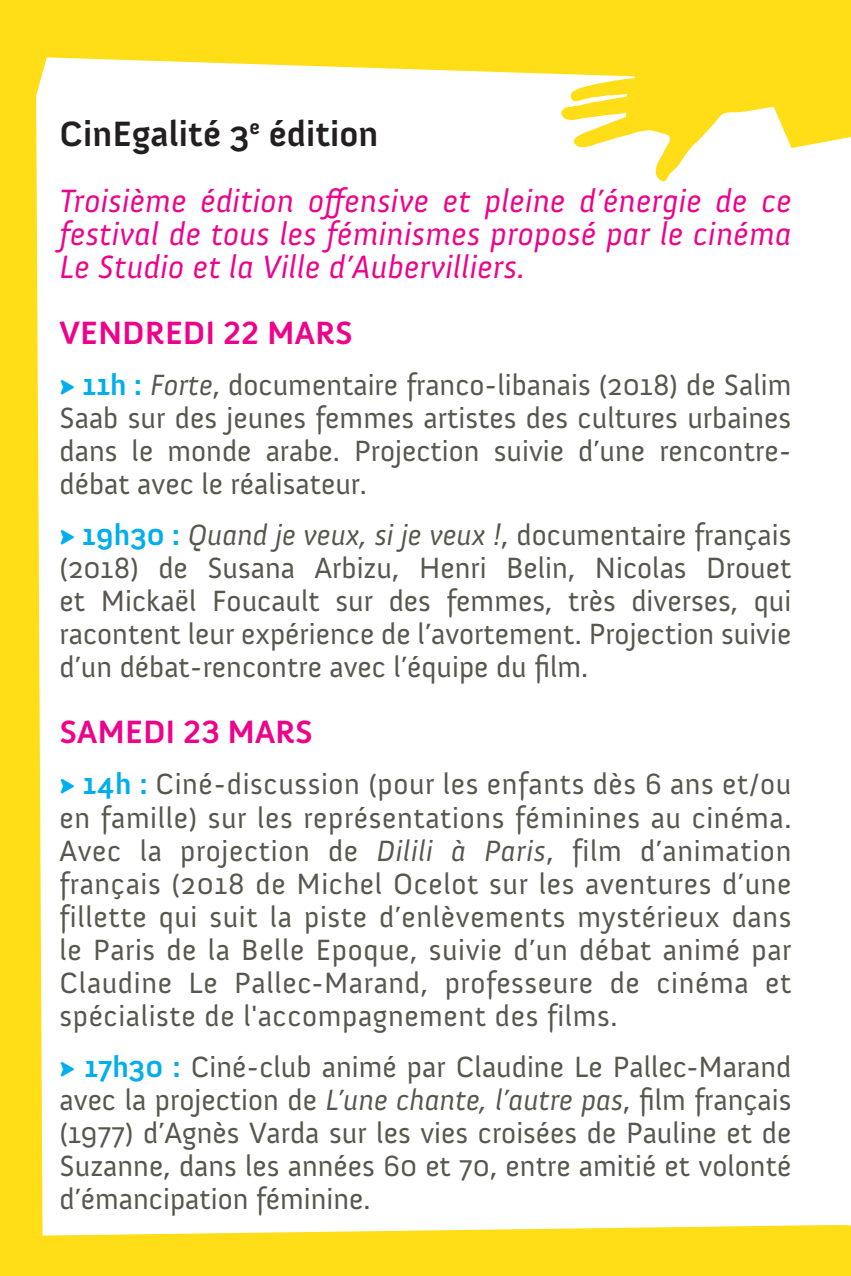
<style>
.page{position:relative;width:851px;height:1276px;background:#fff}
.page>*{position:absolute;margin:0;border:0;box-sizing:border-box;transform-origin:0 0}
.t1{font:700 36px "Anivers";color:#231f20}
.t2{font:italic 33px/33px "Anivers";letter-spacing:.01em;color:#ed028c;text-align:justify}
.t3{font:700 33px "Anivers";color:#ed028c}
.t4{font:30px/33px "Anivers";color:#58574e;text-align:justify}
.s1{font-weight:700;color:#00aeef}
.s2{font-style:italic}
</style>
<div class="page">
<div style="left:0;top:0;width:850px;height:1276px;background:#ffdd17"></div>
<div style="left:36px;top:57px;width:814px;height:1178px;background:#fff"></div>
<svg style="left:559px;top:57px;width:291px;height:126px"></svg>
<p class="t1" style="left:60px;top:114px;width:320px">CINEGALITÉ 3<sup>E</sup> ÉDITION</p>
<p class="t2" style="left:60px;top:185px;width:733px">Troisième édition offensive et pleine d’énergie de ce festival de tous les féminismes proposé par le cinéma Le Studio et la Ville d’Aubervilliers.</p>
<p class="t3" style="left:60px;top:315px;width:230px">VENDREDI 22 MAR</p>
<p class="t3" style="left:335px;top:315px;width:19px">S</p>
<p class="t4" style="left:60px;top:369px;width:733px"><span class="s1">√ 11H :</span> <span class="s2">Forte</span>, documentaire franco-libanais (2018) de Salim Saab sur des jeunes femmes artistes des cultures urbaines dans le monde arabe. Projection suivie d’une rencontre&shy;débat avec le réalisateur.</p>
<p class="t4" style="left:60px;top:519px;width:733px"><span class="s1">√ 19H30 :</span> <span class="s2">Quand je veux, si je veux !</span>, documentaire français (2018) de Susana Arbizu, Henri Belin, Nicolas Drouet et Mickaël Foucault sur des femmes, très diverses, qui racontent leur expérience de l’avortement. Projection suivie d’un débat-rencontre avec l’équipe du film.</p>
<p class="t3" style="left:60px;top:714px;width:40px">SAME</p>
<p class="t3" style="left:143px;top:714px;width:107px">DI 23 MAR</p>
<p class="t3" style="left:295px;top:714px;width:19px">S</p>
<p class="t4" style="left:60px;top:768px;width:733px"><span class="s1">√ 14H :</span> Ciné-discussion (pour les enfants dès 6 ans et/ou en famille) sur les représentations féminines au cinéma.<br>Avec la projection de <span class="s2">Dilili à Paris</span>, film d’animation français (2018 de Michel Ocelot sur les aventures d’une fillette qui suit la piste d’enlèvements mystérieux dans le Paris de la Belle Epoque, suivie d’un débat animé par Claudine Le Pallec-Marand, professeure de cinéma et spécialiste de l'accompagnement des films.</p>
<p class="t4" style="left:60px;top:1050px;width:733px"><span class="s1">√ 17H30 :</span> Ciné-club animé par Claudine Le Pallec-Marand avec la projection de <span class="s2">L’une chante, l’autre pas</span>, film français (1977) d’Agnès Varda sur les vies croisées de Pauline et de Suzanne, dans les années 60 et 70, entre amitié et volonté d’émancipation féminine.</p>
</div>
